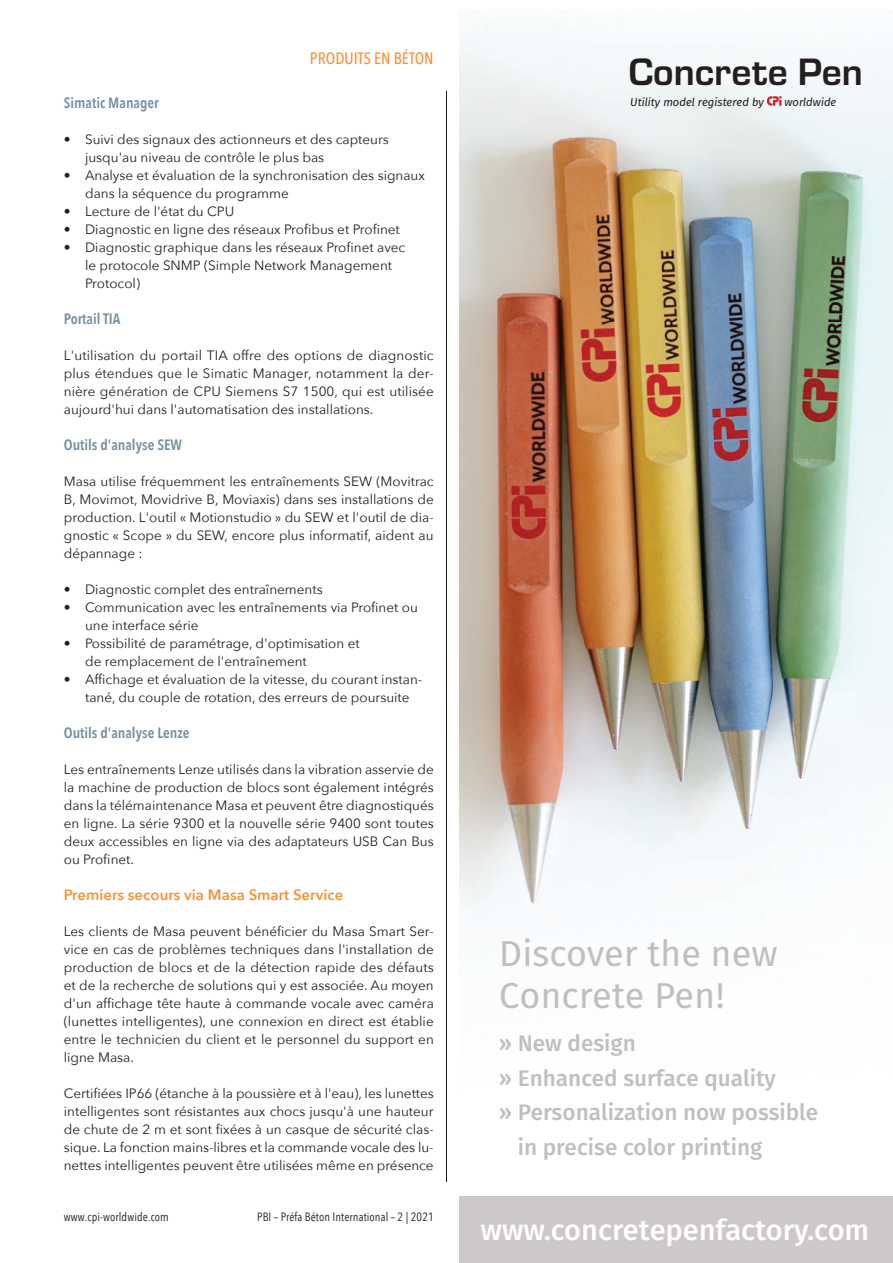
<style>
.page{position:relative;width:893px;height:1263px;background:#fff}
.page>*{position:absolute;margin:0;border:0;box-sizing:border-box;transform-origin:0 0}
.t1{font:700 39.6px "Eurostile T";color:#231f20}
.t2{font:36px/42px "Fira Sans OT";color:#c1bfbd}
.t3{font:28.95px "Fira Sans OT Medium";color:#fff}
.t4{font:22.5px "Fira Sans OT Medium";color:#c1bfbd}
.t5{font:500 16.5px "Avenir Next Condensed";color:#f69238}
.t6{font:600 15px "Avenir Next Condensed";color:#73909f}
.t7{font:600 15px "Avenir Next";color:#f69238}
.t8{font:13.5px/18px "Avenir Next";color:#231f20}
.t9{font:12px "Avenir Next Condensed";letter-spacing:.01em;color:#231f20}
.t10{font:italic 11.25px "Fira Sans OT";color:#231f20}
</style>
<div class="page">
<hr style="left:446px;top:91px;width:1px;height:1091px;background:#231f20">
<img style="left:459px;top:37px;width:434px;height:881px">
<div style="left:459px;top:1196px;width:434px;height:67px;background:#ccc9c8"></div>
<svg style="left:767px;top:96px;width:14px;height:10px"></svg>
<p class="t5" style="left:310px;top:49px;width:125px">PRODUITS EN BÉTON</p>
<p class="t6" style="left:64px;top:90px;width:97px">Simatic Manager</p>
<p class="t8" style="left:85px;top:130px;width:305px;text-indent:-21px">• Suivi des signaux des actionneurs et des capteurs jusqu'au niveau de contrôle le plus bas</p>
<p class="t8" style="left:85px;top:166px;width:341px;text-indent:-21px">• Analyse et évaluation de la synchronisation des signaux dans la séquence du programme</p>
<p class="t8" style="left:64px;top:202px;width:172px">• Lecture de l'état du CPU</p>
<p class="t8" style="left:64px;top:220px;width:338px">• Diagnostic en ligne des réseaux Profibus et Profinet</p>
<p class="t8" style="left:85px;top:238px;width:322px;text-indent:-21px">• Diagnostic graphique dans les réseaux Profinet avec le protocole SNMP (Simple Network Management<br>Protocol)</p>
<p class="t6" style="left:64px;top:306px;width:58px">Portail TIA</p>
<p class="t8" style="left:64px;top:346px;width:371px;text-align:justify">L'utilisation du portail TIA offre des options de diagnostic plus étendues que le Simatic Manager, notamment la der&shy;nière génération de CPU Siemens S7 1500, qui est utilisée aujourd'hui dans l'automatisation des installations.</p>
<p class="t6" style="left:64px;top:432px;width:120px">Outils d'analyse SEW</p>
<p class="t8" style="left:64px;top:472px;width:371px;text-align:justify">Masa utilise fréquemment les entraînements SEW (Movitrac B, Movimot, Movidrive B, Moviaxis) dans ses installations de production. L'outil « Motionstudio » du SEW et l'outil de dia&shy;gnostic « Scope » du SEW, encore plus informatif, aident au dépannage :</p>
<p class="t8" style="left:64px;top:580px;width:260px">• Diagnostic complet des entraînements</p>
<p class="t8" style="left:85px;top:598px;width:334px;text-indent:-21px">• Communication avec les entraînements via Profinet ou une interface série</p>
<p class="t8" style="left:85px;top:634px;width:276px;text-indent:-21px">• Possibilité de paramétrage, d'optimisation et de remplacement de l'entraînement</p>
<p class="t8" style="left:85px;top:670px;width:339px;text-indent:-21px">• Affichage et évaluation de la vitesse, du courant instan&shy;tané, du couple de rotation, des erreurs de poursuite</p>
<p class="t6" style="left:64px;top:720px;width:127px">Outils d'analyse Lenze</p>
<p class="t8" style="left:64px;top:760px;width:372px;text-align:justify">Les entraînements Lenze utilisés dans la vibration asservie de la machine de production de blocs sont également intégrés dans la télémaintenance Masa et peuvent être diagnostiqués en ligne. La série 9300 et la nouvelle série 9400 sont toutes deux accessibles en ligne via des adaptateurs USB Can Bus ou Profinet.</p>
<p class="t7" style="left:64px;top:882px;width:281px">Premiers secours via Masa Smart Service</p>
<p class="t8" style="left:64px;top:922px;width:372px;text-align:justify">Les clients de Masa peuvent bénéficier du Masa Smart Ser&shy;vice en cas de problèmes techniques dans l'installation de production de blocs et de la détection rapide des défauts et de la recherche de solutions qui y est associée. Au moyen d'un affichage tête haute à commande vocale avec caméra (lunettes intelligentes), une connexion en direct est établie entre le technicien du client et le personnel du support en ligne Masa.</p>
<p class="t8" style="left:64px;top:1084px;width:371px;text-align:justify">Certifiées IP66 (étanche à la poussière et à l'eau), les lunettes intelligentes sont résistantes aux chocs jusqu'à une hauteur de chute de 2 m et sont fixées à un casque de sécurité clas&shy;sique. La fonction mains-libres et la commande vocale des lu&shy;nettes intelligentes peuvent être utilisées même en présence</p>
<p class="t9" style="left:64px;top:1207px;width:107px">www.cpi-worldwide.com</p>
<p class="t9" style="left:257px;top:1207px;width:178px">PBI – Préfa Béton International – 2 | 2021</p>
<h1 class="t1" style="left:629px;top:49px;width:236px">Concrete Pen</h1>
<p class="t10" style="left:630px;top:94px;width:135px">Utility model registered by</p>
<p class="t10" style="left:784px;top:94px;width:53px">worldwide</p>
<h2 class="t2" style="left:499px;top:935px;width:280px">Discover the new<br>Concrete Pen!</h2>
<h3 class="t4" style="left:499px;top:1028px;width:139px">» New design</h3>
<h3 class="t4" style="left:499px;top:1062px;width:279px">» Enhanced surface quality</h3>
<h3 class="t4" style="left:499px;top:1097px;width:321px">» Personalization now possible</h3>
<h3 class="t4" style="left:518px;top:1131px;width:246px">in precise color printing</h3>
<h3 class="t3" style="left:481px;top:1210px;width:390px">www.concretepenfactory.com</h3>
</div>
